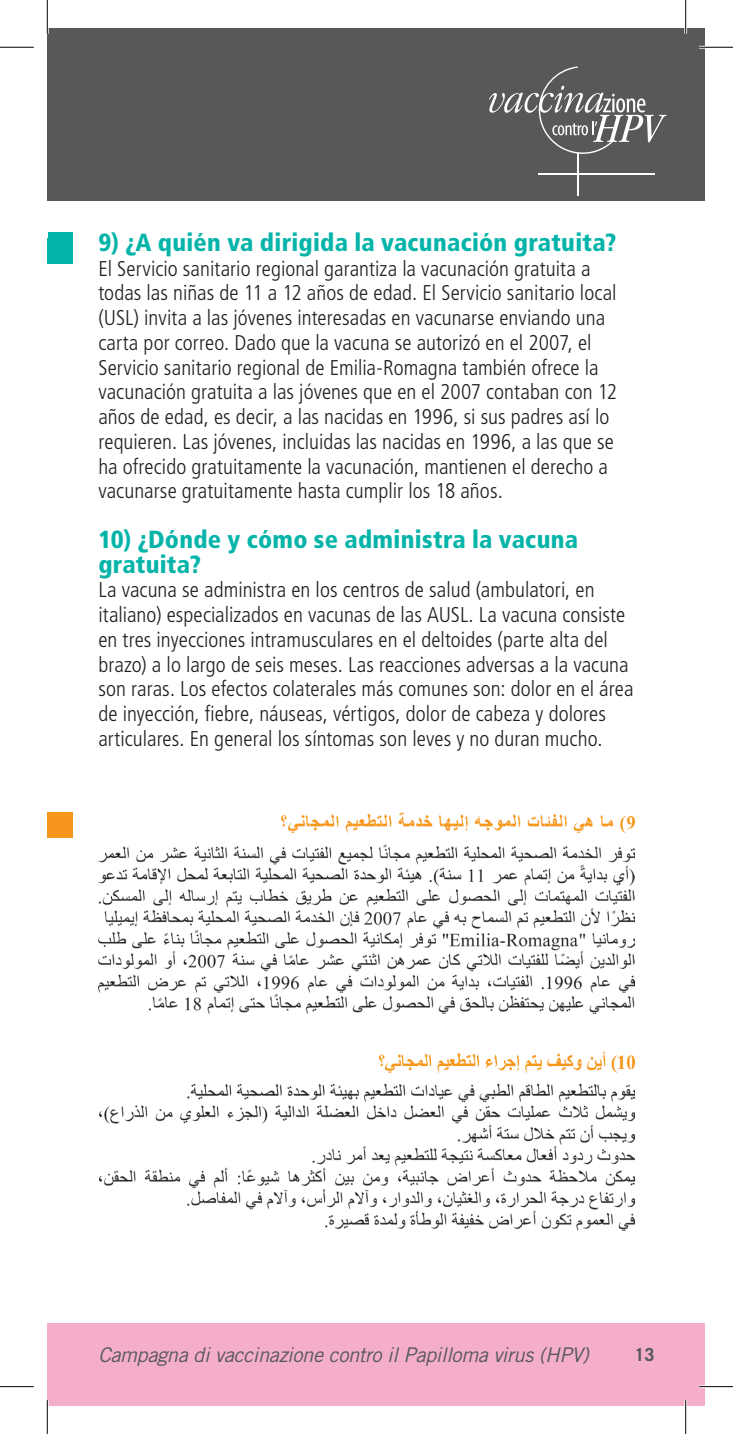
<style>
.page{position:relative;width:733px;height:1435px;background:#fff}
.page>*{position:absolute;margin:0;border:0;box-sizing:border-box;transform-origin:0 0}
.Domanda{font:900 condensed 24.75px/24.8px "Frutiger LT Std";letter-spacing:.01em;color:#05b4a9}
.Testo{font:300 condensed 21.38px/24.8px "Frutiger LT Std";letter-spacing:.005em;color:#231f20}
.t1{font:italic 20.25px "Trade Gothic LT Std";letter-spacing:-.02em;color:#57585a}
.t2{font:700 18px "Trade Gothic LT Std";color:#57585a}
</style>
<div class="page">
<div style="left:48px;top:232px;width:25px;height:26px;background:#05b4a9"></div>
<div style="left:47px;top:239px;width:26px;height:25px;background:#05b4a9"></div>
<div style="left:47px;top:813px;width:26px;height:25px;background:#f6961d"></div>
<img style="left:281px;top:813px;width:353px;height:20px">
<img style="left:98px;top:844px;width:536px;height:170px">
<img style="left:379px;top:1052px;width:255px;height:20px">
<img style="left:99px;top:1084px;width:535px;height:146px">
<div style="left:47px;top:28px;width:657px;height:172px;background:#57585a"></div>
<svg style="left:489px;top:66px;width:177px;height:88px"></svg>
<hr style="left:576px;top:153px;width:2px;height:43px;background:#fff">
<hr style="left:538px;top:173px;width:116px;height:2px;background:#fff">
<div style="left:47px;top:1323px;width:657px;height:83px;background:#f5aeca"></div>
<hr style="left:699px;top:46px;width:33px;height:3px;background:#fff">
<hr style="left:699px;top:1385px;width:33px;height:3px;background:#fff">
<hr style="left:46px;top:0;width:3px;height:34px;background:#fff">
<hr style="left:46px;top:1400px;width:3px;height:34px;background:#fff">
<hr style="left:684px;top:0;width:2px;height:34px;background:#fff">
<hr style="left:684px;top:1400px;width:2px;height:34px;background:#fff">
<hr style="left:0;top:47px;width:34px;height:1px;background:#000">
<hr style="left:699px;top:47px;width:33px;height:1px;background:#000">
<hr style="left:0;top:1386px;width:34px;height:1px;background:#000">
<hr style="left:699px;top:1386px;width:33px;height:1px;background:#000">
<hr style="left:47px;top:0;width:1px;height:34px;background:#000">
<hr style="left:47px;top:1400px;width:1px;height:34px;background:#000">
<hr style="left:685px;top:0;width:1px;height:34px;background:#000">
<hr style="left:685px;top:1400px;width:1px;height:34px;background:#000">
<p class="Domanda" style="left:98px;top:230px;width:519px">9) ¿A quién va dirigida la vacunación gratuita?</p>
<p class="Testo" style="left:98px;top:256px;width:520px">El Servicio sanitario regional garantiza la vacunación gratuita a todas las niñas de 11 a 12 años de edad. El Servicio sanitario local (USL) invita a las jóvenes interesadas en vacunarse enviando una carta por correo. Dado que la vacuna se autorizó en el 2007, el Servicio sanitario regional de Emilia-Romagna también ofrece la vacunación gratuita a las jóvenes que en el 2007 contaban con 12 años de edad, es decir, a las nacidas en 1996, si sus padres así lo requieren. Las jóvenes, incluidas las nacidas en 1996, a las que se ha ofrecido gratuitamente la vacunación, mantienen el derecho a vacunarse gratuitamente hasta cumplir los 18 años.</p>
<p class="Domanda" style="left:98px;top:527px;width:481px">10) ¿Dónde y cómo se administra la vacuna gratuita?</p>
<p class="Testo" style="left:98px;top:578px;width:536px">La vacuna se administra en los centros de salud (ambulatori, en italiano) especializados en vacunas de las AUSL. La vacuna consiste en tres inyecciones intramusculares en el deltoides (parte alta del brazo) a lo largo de seis meses. Las reacciones adversas a la vacuna son raras. Los efectos colaterales más comunes son: dolor en el área de inyección, fiebre, náuseas, vértigos, dolor de cabeza y dolores articulares. En general los síntomas son leves y no duran mucho.</p>
<p class="t1" style="left:98px;top:1343px;width:492px">Campagna di vaccinazione contro il Papilloma virus (HPV)</p>
<p class="t2" style="left:634px;top:1344px;width:22px">13</p>
</div>
